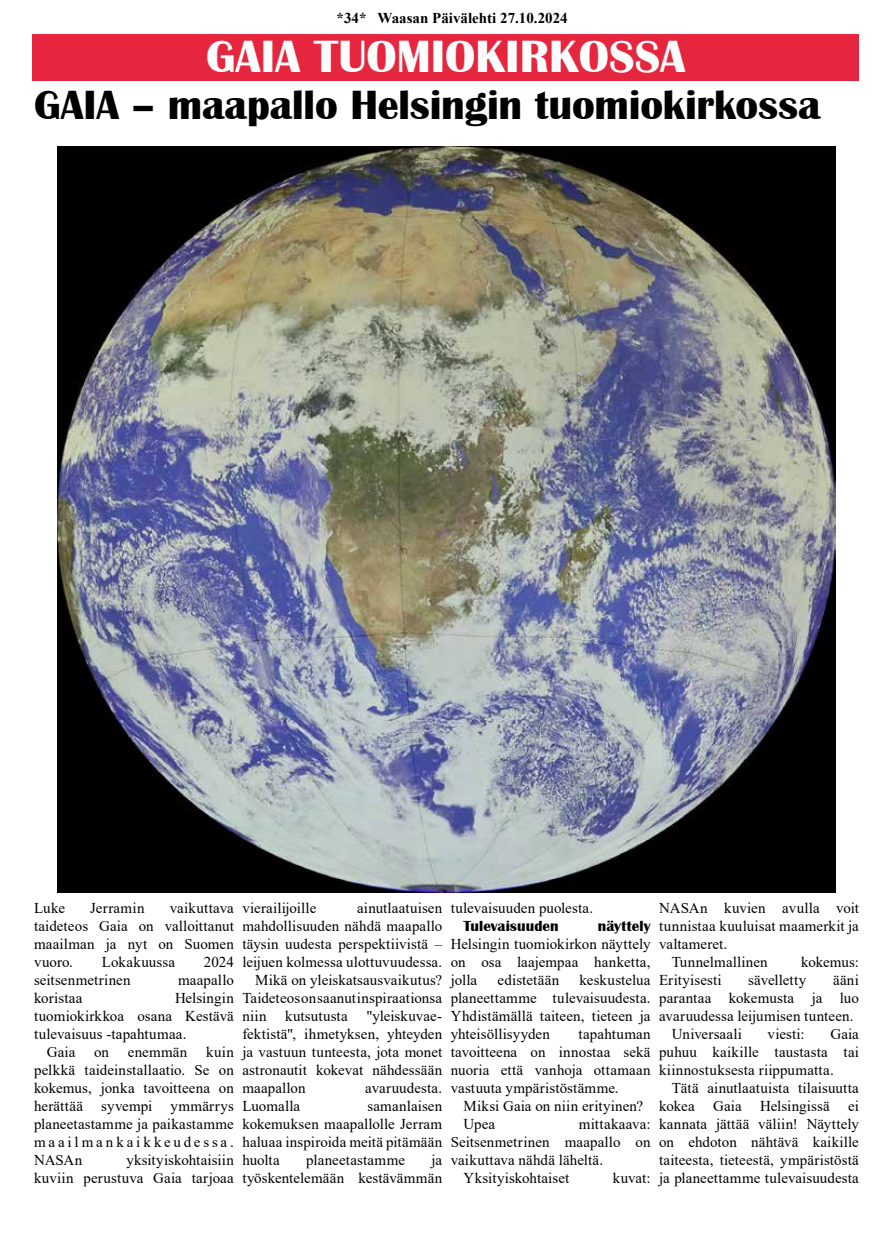
<style>
.page{position:relative;width:893px;height:1234px;background:#fff}
.page>*{position:absolute;margin:0;border:0;box-sizing:border-box;transform-origin:0 0}
.t1{font:700 46.5px "Britannic";color:#fbfdfc}
.t2{font:700 42px "Britannic";letter-spacing:-.005em;color:#000}
.t3{font:15px/18px "Times New Roman";letter-spacing:.005em;color:#000;text-align:justify}
.t4{font:700 15px "Times New Roman";color:#000}
.t5{font:700 15px "Britannic";letter-spacing:.005em;color:#000}
</style>
<div class="page">
<div style="left:33px;top:34px;width:826px;height:47px;background:#e6263e"></div>
<img style="left:58px;top:146px;width:777px;height:745px">
<p class="t4" style="left:337px;top:7px;width:232px">*34* Waasan Päivälehti 27.10.2024</p>
<h1 class="t1" style="left:206px;top:30px;width:481px">GAIA TUOMIOKIRKOSSA</h1>
<h2 class="t2" style="left:34px;top:82px;width:788px">GAIA – maapallo Helsingin tuomiokirkossa</h2>
<p class="t3" style="left:242px;top:897px;width:75px">vierailijoille</p>
<p class="t3" style="left:357px;top:897px;width:87px">ainutlaatuisen</p>
<p class="t3" style="left:242px;top:915px;width:201px">mahdollisuuden nähdä maapallo</p>
<p class="t3" style="left:242px;top:933px;width:201px">täysin uudesta perspektiivistä –</p>
<p class="t3" style="left:242px;top:951px;width:201px">leijuen kolmessa ulottuvuudessa.</p>
<p class="t3" style="left:255px;top:969px;width:189px">Mikä on yleiskatsausvaikutus?</p>
<p class="t3" style="left:242px;top:987px;width:201px">Taideteos on saanut inspiraationsa</p>
<p class="t3" style="left:242px;top:1005px;width:201px">niin kutsutusta "yleiskuvae-</p>
<p class="t3" style="left:242px;top:1023px;width:201px">fektistä", ihmetyksen, yhteyden</p>
<p class="t3" style="left:242px;top:1041px;width:201px">ja vastuun tunteesta, jota monet</p>
<p class="t3" style="left:242px;top:1059px;width:201px">astronautit kokevat nähdessään</p>
<p class="t3" style="left:242px;top:1077px;width:65px">maapallon</p>
<p class="t3" style="left:365px;top:1077px;width:79px">avaruudesta.</p>
<p class="t3" style="left:242px;top:1095px;width:59px">Luomalla</p>
<p class="t3" style="left:34px;top:897px;width:201px;text-indent:136px">vaikuttava taideteos Gaia on valloittanut maailman ja nyt on Suomen vuoro.</p>
<p class="t3" style="left:34px;top:897px;width:33px">Luke</p>
<p class="t3" style="left:90px;top:897px;width:56px">Jerramin</p>
<p class="t3" style="left:451px;top:897px;width:144px">tulevaisuuden puolesta.</p>
<p class="t5" style="left:463px;top:916px;width:97px">Tulevaisuuden</p>
<p class="t5" style="left:598px;top:916px;width:54px">näyttely</p>
<p class="t3" style="left:451px;top:933px;width:201px">Helsingin tuomiokirkon näyttely on osa laajempaa hanketta, jolla</p>
<p class="t3" style="left:659px;top:897px;width:201px">NASAn kuvien avulla voit</p>
<p class="t3" style="left:659px;top:915px;width:201px">tunnistaa kuuluisat maamerkit ja</p>
<p class="t3" style="left:659px;top:933px;width:70px">valtameret.</p>
<p class="t3" style="left:672px;top:951px;width:97px">Tunnelmallinen</p>
<p class="t3" style="left:801px;top:951px;width:59px">kokemus:</p>
<p class="t3" style="left:659px;top:969px;width:64px">Erityisesti</p>
<p class="t3" style="left:748px;top:969px;width:60px">sävelletty</p>
<p class="t3" style="left:833px;top:969px;width:27px">ääni</p>
<p class="t3" style="left:659px;top:987px;width:201px">parantaa kokemusta ja luo</p>
<p class="t3" style="left:659px;top:1005px;width:196px">avaruudessa leijumisen tunteen.</p>
<p class="t3" style="left:672px;top:1023px;width:72px">Universaali</p>
<p class="t3" style="left:768px;top:1023px;width:39px">viesti:</p>
<p class="t3" style="left:102px;top:951px;width:75px">Lokakuussa</p>
<p class="t3" style="left:204px;top:951px;width:31px">2024</p>
<p class="t3" style="left:34px;top:969px;width:98px">seitsenmetrinen</p>
<p class="t3" style="left:178px;top:969px;width:57px">maapallo</p>
<p class="t3" style="left:34px;top:987px;width:50px">koristaa</p>
<p class="t3" style="left:175px;top:987px;width:60px">Helsingin</p>
<p class="t3" style="left:34px;top:1005px;width:201px">tuomiokirkkoa osana Kestävä</p>
<p class="t3" style="left:34px;top:1023px;width:154px">tulevaisuus -tapahtumaa.</p>
<p class="t3" style="left:47px;top:1041px;width:64px">Gaia on</p>
<p class="t3" style="left:451px;top:969px;width:201px;text-indent:129px">keskustelua planeettamme tulevaisuudesta.<br>Yhdistämällä taiteen, tieteen ja yhteisöllisyyden</p>
<p class="t3" style="left:498px;top:969px;width:63px">edistetään</p>
<p class="t3" style="left:451px;top:1023px;width:201px;text-indent:128px">tapahtuman tavoitteena on innostaa sekä nuoria että vanhoja ottamaan vastuuta ympäristöstämme.</p>
<p class="t3" style="left:463px;top:1095px;width:181px">Miksi Gaia on niin erityinen?<br>Upea</p>
<p class="t3" style="left:659px;top:1023px;width:201px;text-indent:171px">Gaia puhuu kaikille taustasta tai kiinnostuksesta riippumatta.</p>
<p class="t3" style="left:659px;top:1077px;width:201px;text-indent:13px">Tätä ainutlaatuista tilaisuutta kokea Gaia Helsingissä ei kannata jättää väliin! Näyttely on ehdoton nähtävä kaikille taiteesta, tieteestä, ympäristöstä ja planeettamme tulevaisuudesta</p>
<p class="t3" style="left:34px;top:1041px;width:201px;text-indent:94px">enemmän kuin pelkkä taideinstallaatio. Se on kokemus, jonka tavoitteena on herättää syvempi ymmärrys planeetastamme ja paikastamme maailmankaikkeudessa.<br>NASAn</p>
<p class="t3" style="left:242px;top:1095px;width:201px;text-indent:125px">samanlaisen kokemuksen maapallolle Jerram haluaa inspiroida meitä pitämään huolta</p>
<p class="t3" style="left:579px;top:1113px;width:73px">mittakaava:</p>
<p class="t3" style="left:451px;top:1131px;width:201px">Seitsenmetrinen maapallo on</p>
<p class="t3" style="left:451px;top:1149px;width:154px">vaikuttava nähdä läheltä.</p>
<p class="t3" style="left:463px;top:1167px;width:107px">Yksityiskohtaiset</p>
<p class="t3" style="left:613px;top:1167px;width:39px">kuvat:</p>
<p class="t3" style="left:242px;top:1149px;width:201px;text-align:right">ja<br>työskentelemään kestävämmän</p>
<p class="t3" style="left:34px;top:1149px;width:201px;text-align:right">yksityiskohtaisiin<br>kuviin perustuva Gaia tarjoaa</p>
<p class="t3" style="left:306px;top:1149px;width:100px">planeetastamme</p>
</div>
